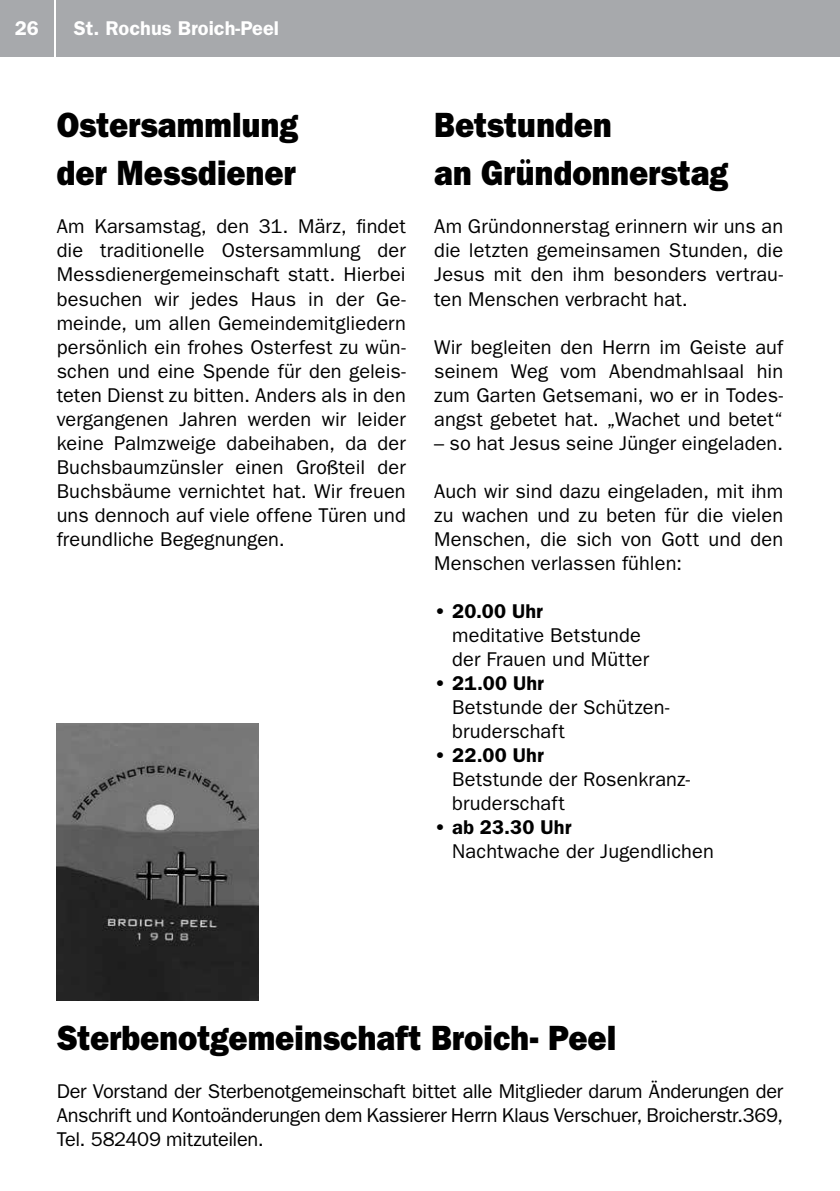
<style>
.page{position:relative;width:840px;height:1191px;background:#fff}
.page>*{position:absolute;margin:0;border:0;box-sizing:border-box;transform-origin:0 0}
.t1{font:800 35.2px/48px "Franklin Gothic LT";color:#000;scale:.91 1}
.t2{font:20px/24px "Franklin Gothic LT";letter-spacing:.005em;color:#000;text-align:justify}
.t3{font:600 20px "Franklin Gothic LT";letter-spacing:.01em;color:#000}
.t4{font:600 20px "Franklin Gothic LT";color:#fff}
</style>
<div class="page">
<div style="left:0;top:0;width:54px;height:57px;background:#a7a9ac"></div>
<div style="left:57px;top:0;width:782px;height:57px;background:#a7a9ac"></div>
<img style="left:57px;top:724px;width:201px;height:276px">
<p class="t4" style="left:15px;top:17px;width:26px">26</p>
<p class="t4" style="left:74px;top:17px;width:207px">St. Rochus Broich-Peel</p>
<h1 class="t1" style="left:57px;top:101px;width:266px">Ostersammlung der Messdiener</h1>
<p class="t2" style="left:57px;top:215px;width:350px">Am Karsamstag, den 31. März, findet die traditionelle Ostersammlung der Messdienergemeinschaft statt. Hierbei besuchen wir jedes Haus in der Ge&shy;meinde, um allen Gemeindemitgliedern persönlich ein frohes Osterfest zu wün&shy;schen und eine Spende für den geleis&shy;teten Dienst zu bitten. Anders als in den vergangenen Jahren werden wir leider keine Palmzweige dabeihaben, da der Buchsbaumzünsler einen Großteil der Buchsbäume vernichtet hat. Wir freuen uns dennoch auf viele offene Türen und freundliche Begegnungen.</p>
<h1 class="t1" style="left:434px;top:101px;width:324px">Betstunden<br>an Gründonnerstag</h1>
<p class="t2" style="left:434px;top:215px;width:350px">Am Gründonnerstag erinnern wir uns an die letzten gemeinsamen Stunden, die Jesus mit den ihm besonders vertrau&shy;ten Menschen verbracht hat.</p>
<p class="t2" style="left:434px;top:335px;width:350px">Wir begleiten den Herrn im Geiste auf seinem Weg vom Abendmahlsaal hin zum Garten Getsemani, wo er in Todes&shy;angst gebetet hat. „Wachet und betet“</p>
<p class="t2" style="left:434px;top:431px;width:350px">– so hat Jesus seine Jünger eingeladen.</p>
<p class="t2" style="left:434px;top:479px;width:350px">Auch wir sind dazu eingeladen, mit ihm zu wachen und zu beten für die vielen Menschen, die sich von Gott und den Menschen verlassen fühlen:</p>
<p class="t3" style="left:434px;top:599px;width:110px">• 20.00 Uhr</p>
<p class="t2" style="left:452px;top:623px;width:198px">meditative Betstunde der Frauen und Mütter</p>
<p class="t3" style="left:434px;top:671px;width:111px">• 21.00 Uhr</p>
<p class="t2" style="left:452px;top:695px;width:219px">Betstunde der Schützen&shy;bruderschaft</p>
<p class="t3" style="left:434px;top:743px;width:111px">• 22.00 Uhr</p>
<p class="t2" style="left:452px;top:767px;width:239px">Betstunde der Rosenkranz&shy;bruderschaft</p>
<p class="t3" style="left:434px;top:815px;width:139px">• ab 23.30 Uhr</p>
<p class="t2" style="left:452px;top:839px;width:263px">Nachtwache der Jugendlichen</p>
<h1 class="t1" style="left:57px;top:1013px;width:616px">Sterbenotgemeinschaft Broich- Peel</h1>
<p class="t2" style="left:57px;top:1079px;width:727px">Der Vorstand der Sterbenotgemeinschaft bittet alle Mitglieder darum Änderungen der Anschrift und Kontoänderungen dem Kassierer Herrn Klaus Verschuer, Broicherstr.369, Tel. 582409 mitzuteilen.</p>
</div>
